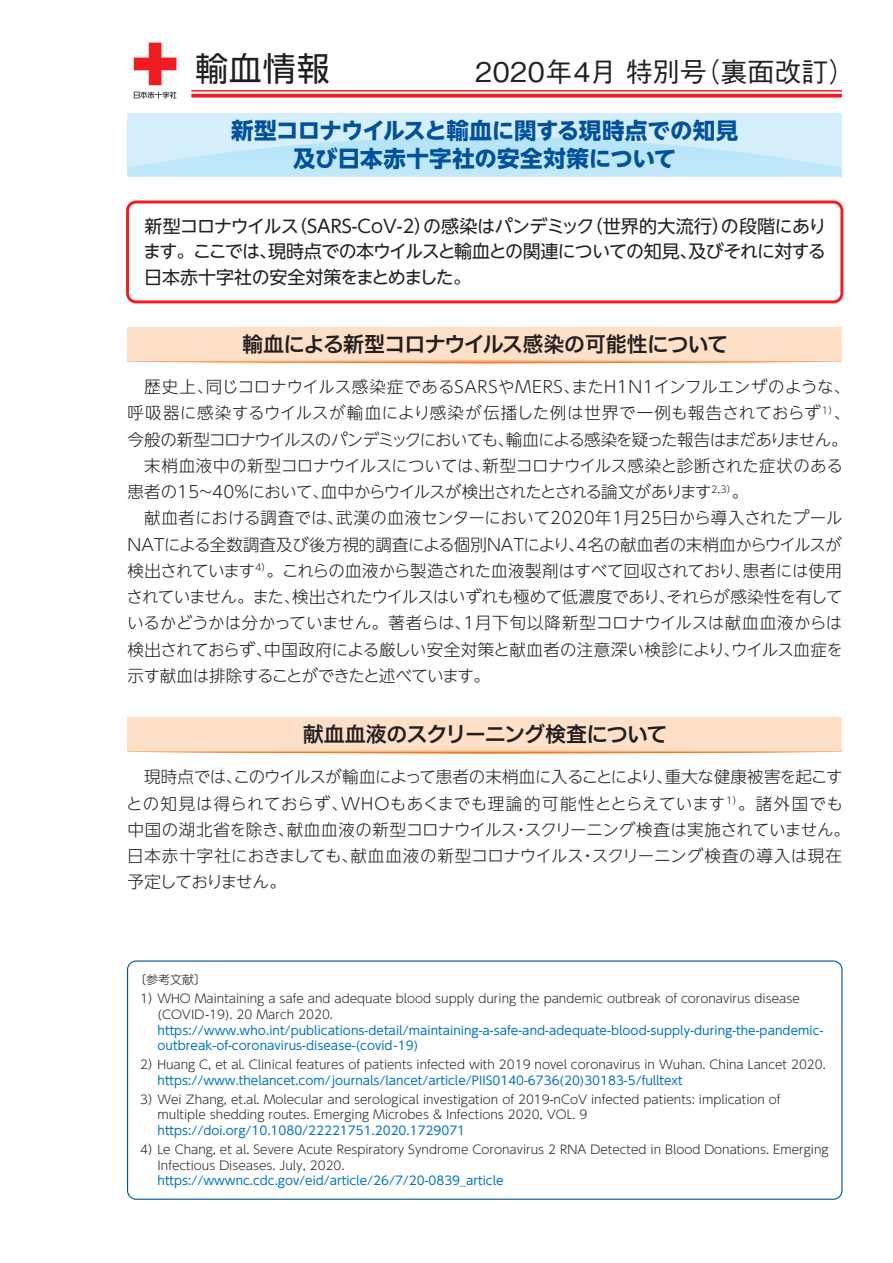
<style>
.page{position:relative;width:893px;height:1263px;background:#fff}
.page>*{position:absolute;margin:0;border:0;box-sizing:border-box;transform-origin:0 0}
.t1{font:33px "UD Shin Go NT Pr 6 N";color:#231f20}
.t2{font:500 27px "Gothic BBB Pro";letter-spacing:.01em;color:#231f20}
.t3{font:700 22.5px/28.5px "UD Shin Go NT Pr 6 N";letter-spacing:-.005em;color:#01519b;text-align:center}
.t4{font:21px "Hiragino UD Sans F Std W6";letter-spacing:-.035em;color:#231f20}
.t5{font:18px/25.5px "UD Shin Go NT Pr 6 N";letter-spacing:-.035em;color:#231f20}
.t6{font:18px "UD Shin Go NT Pr 6 N";letter-spacing:-.06em;color:#231f20}
.t7{font:300 16.5px/26.2px "UD Shin Go NT Pr 6 N";letter-spacing:-.01em;color:#231f20}
.t8{font:300 16.5px "UD Shin Go NT Pr 6 N";letter-spacing:.01em;color:#231f20}
.t9{font:300 16.5px/26.2px "UD Shin Go NT Pr 6 N";letter-spacing:-.04em;color:#231f20}
.t10{font:300 16.5px "UD Shin Go NT Pr 6 N";letter-spacing:.03em;color:#231f20}
.t11{font:300 16.5px/26.2px "UD Shin Go NT Pr 6 N";letter-spacing:-.045em;color:#231f20}
.t12{font:300 16.5px "UD Shin Go NT Pr 6 N";letter-spacing:-.055em;color:#231f20}
.t13{font:300 16.5px/26.2px "UD Shin Go NT Pr 6 N";letter-spacing:-.03em;color:#231f20}
.t14{font:300 16.5px "UD Shin Go NT Pr 6 N";letter-spacing:.025em;color:#231f20}
.t15{font:300 16.5px "UD Shin Go NT Pr 6 N";letter-spacing:-.06em;color:#231f20}
.t16{font:300 16.5px "UD Shin Go NT Pr 6 N";letter-spacing:-.035em;color:#231f20}
.t17{font:300 12px/15.8px "UD Shin Go NT Pr 6 N";color:#231f20}
.t18{font:12px "UD Shin Go NT Pr 6 N";color:#0073bc}
.t19{font:300 9.6px "UD Shin Go NT Pr 6 N";color:#231f20}
.s1{font-size:16.5px}
</style>
<div class="page">
<div style="left:126px;top:200px;width:717px;height:103px;border:3px solid #ee1d23;border-radius:9px"></div>
<div style="left:128px;top:327px;width:714px;height:34px;background:#fde0c7"></div>
<svg style="left:128px;top:360px;width:714px;height:3px;background:#f8b17c"></svg>
<div style="left:128px;top:113px;width:714px;height:63px;background:#d4effb"></div>
<svg style="left:128px;top:137px;width:714px;height:39px"></svg>
<div style="left:128px;top:718px;width:714px;height:34px;background:#fde0c7"></div>
<svg style="left:128px;top:750px;width:714px;height:4px"></svg>
<div style="left:127px;top:960px;width:715px;height:240px;border:1px solid #01519b;border-radius:9px"></div>
<svg style="left:134px;top:43px;width:42px;height:42px"></svg>
<svg style="left:134px;top:92px;width:42px;height:6px"></svg>
<hr style="left:191px;top:90px;width:651px;height:2px;background:#ee1d23">
<svg style="left:191px;top:94px;width:651px;height:4px;background:#ef363b"></svg>
<h1 class="t1" style="left:195px;top:42px;width:136px">輸血情報</h1>
<h2 class="t2" style="left:693px;top:50px;width:163px">（裏面改訂(</h2>
<h2 class="t2" style="left:475px;top:50px;width:233px">2020年4月特別号</h2>
<h3 class="t3" style="left:231px;top:115px;width:508px">新型コロナウイルスと輸血に関する現時点での知見及び日本赤十字社の安全対策について</h3>
<h3 class="t5" style="left:423px;top:213px;width:173px">の感染はパンデミック</h3>
<h3 class="t5" style="left:289px;top:213px;width:145px">（SARS-CoV-2）</h3>
<h3 class="t5" style="left:585px;top:213px;width:147px">（世界的大流行）</h3>
<h3 class="t5" style="left:721px;top:213px;width:107px">の段階にあり</h3>
<h3 class="t6" style="left:145px;top:211px;width:156px">新型コロナウイルス</h3>
<h3 class="t5" style="left:688px;top:238px;width:139px">及びそれに対する</h3>
<h3 class="t5" style="left:268px;top:238px;width:431px">現時点での本ウイルスと輸血との関連についての知見、</h3>
<h3 class="t5" style="left:143px;top:238px;width:329px">ます。ここでは、<br>日本赤十字社の安全対策をまとめました。</h3>
<h3 class="t4" style="left:242px;top:328px;width:488px">輸血による新型コロナウイルス感染の可能性について</h3>
<h3 class="t7" style="left:571px;top:373px;width:280px">またH1N1インフルエンザのような、</h3>
<h3 class="t10" style="left:206px;top:373px;width:376px">同じコロナウイルス感染症であるSARSやMERS、</h3>
<h3 class="t7" style="left:144px;top:373px;width:71px">歴史上、</h3>
<h3 class="t7" style="left:506px;top:399px;width:343px;text-indent:-378px">呼吸器に感染するウイルスが輸血により感染が伝播した例は世界で一例も報告されておらず<br>輸血による感染を疑った報告はまだありません。</h3>
<h3 class="t7" style="left:828px;top:399px;width:23px">、<sup>(</sup></h3>
<p class="t19" style="left:820px;top:402px;width:11px">１</p>
<h3 class="t9" style="left:482px;top:425px;width:362px;text-indent:-355px">今般の新型コロナウイルスのパンデミックにおいても、<br>新型コロナウイルス感染と診断された症状のある</h3>
<h3 class="t7" style="left:144px;top:452px;width:348px">末梢血液中の新型コロナウイルスについては、</h3>
<h3 class="t12" style="left:321px;top:478px;width:392px">血中からウイルスが検出されたとされる論文があります</h3>
<h3 class="t7" style="left:128px;top:478px;width:203px">患者の15~40％において、</h3>
<h3 class="t7" style="left:727px;top:478px;width:23px">。<sup>(</sup></h3>
<p class="t19" style="left:711px;top:481px;width:17px">2,3</p>
<h3 class="t8" style="left:336px;top:505px;width:508px">武漢の血液センターにおいて2020年1月25日から導入されたプール</h3>
<h3 class="t7" style="left:144px;top:504px;width:201px">献血者における調査では、</h3>
<h3 class="t7" style="left:128px;top:530px;width:716px">NATによる全数調査及び後方視的調査による個別NATにより 4、名の献血者の末梢血からウイルスが</h3>
<h3 class="t7" style="left:282px;top:557px;width:561px">これらの血液から製造された血液製剤はすべて回収されており患者には使用</h3>
<h3 class="t16" style="left:128px;top:557px;width:129px">検出されています</h3>
<p class="t19" style="left:255px;top:560px;width:29px">4）<span class="s1">。</span></p>
<h3 class="t7" style="left:734px;top:557px;width:18px">、</h3>
<h3 class="t9" style="left:292px;top:583px;width:552px">検出されたウイルスはいずれも極めて低濃度でありそれらが感染性を有して</h3>
<h3 class="t15" style="left:127px;top:583px;width:175px">されていません。また、</h3>
<h3 class="t7" style="left:127px;top:609px;width:717px">いるかどうかは分かっていません。著者らは 1、月下旬以降新型コロナウイルスは献血血液からは</h3>
<h3 class="t8" style="left:264px;top:636px;width:580px">中国政府による厳しい安全対策と献血者の注意深い検診によりウイルス血症を</h3>
<h3 class="t7" style="left:659px;top:583px;width:18px">、</h3>
<h3 class="t11" style="left:128px;top:635px;width:364px">検出されておらず、<br>示す献血は排除することができたと述べています。</h3>
<h3 class="t7" style="left:724px;top:635px;width:18px">、</h3>
<h3 class="t4" style="left:303px;top:718px;width:366px">献血血液のスクリーニング検査について</h3>
<h3 class="t7" style="left:144px;top:763px;width:700px">現時点ではこのウイルスが輸血によって患者の末梢血に入ることにより重大な健康被害を起こす</h3>
<h3 class="t7" style="left:226px;top:763px;width:18px">、</h3>
<h3 class="t7" style="left:656px;top:763px;width:18px">、</h3>
<h3 class="t10" style="left:126px;top:790px;width:223px">との知見は得られておらず、</h3>
<h3 class="t14" style="left:341px;top:790px;width:386px">WHOもあくまでも理論的可能性ととらえています</h3>
<p class="t19" style="left:724px;top:793px;width:32px">１）<span class="s1">。</span></p>
<h3 class="t7" style="left:756px;top:789px;width:89px">諸外国でも</h3>
<h3 class="t7" style="left:525px;top:816px;width:327px">スクリーニング検査は実施されていません。</h3>
<h3 class="t10" style="left:128px;top:816px;width:168px">中国の湖北省を除き、</h3>
<h3 class="t7" style="left:287px;top:816px;width:232px">献血血液の新型コロナウイルス</h3>
<h3 class="t7" style="left:513px;top:816px;width:18px">・</h3>
<h3 class="t10" style="left:592px;top:842px;width:251px">スクリーニング検査の導入は現在</h3>
<h3 class="t13" style="left:127px;top:842px;width:232px">日本赤十字社におきましても、予定しておりません。</h3>
<h3 class="t8" style="left:350px;top:842px;width:235px">献血血液の新型コロナウイルス</h3>
<h3 class="t7" style="left:580px;top:842px;width:18px">・</h3>
<p class="t17" style="left:157px;top:970px;width:644px;line-height:18.8px;text-indent:-23px">〔参考文献〔<br>WHO Maintaining a safe and adequate blood supply during the pandemic outbreak of coronavirus disease</p>
<p class="t17" style="left:158px;top:990px;width:177px;text-indent:-17px">1）<br>(COVID-19 .) 20 March 2020.</p>
<p class="t18" style="left:158px;top:1036px;width:262px">outbreak-of-coronavirus-disease (- covid-19(</p>
<p class="t18" style="left:158px;top:1020px;width:667px">https://www.who.int/publications-detail/maintaining a- -safe-and-adequate-blood-supply-during-the-pandemic-</p>
<p class="t17" style="left:157px;top:1056px;width:670px">Huang C, et al. Clinical features of patients infected with 2019 novel coronavirus in Wuhan. China Lancet 2020.</p>
<p class="t17" style="left:140px;top:1056px;width:21px">2）</p>
<p class="t18" style="left:158px;top:1070px;width:527px">https://www.thelancet.com/journals/lancet/article/PIIS0140-6736(20)30183-5/fulltext</p>
<p class="t17" style="left:157px;top:1091px;width:625px">Wei Zhang, et.al. Molecular and serological investigation of 2019-nCoV infected patients: implication of</p>
<p class="t17" style="left:158px;top:1091px;width:431px;text-indent:-17px">3）<br>multiple shedding routes. Emerging Microbes &amp; Infections 2020, VOL 9.</p>
<p class="t18" style="left:158px;top:1121px;width:309px">https://doi.org/10.1080/22221751.2020.1729071</p>
<p class="t17" style="left:157px;top:1141px;width:673px">Le Chang, et al. Severe Acute Respiratory Syndrome Coronavirus 2 RNA Detected in Blood Donations. Emerging</p>
<p class="t17" style="left:158px;top:1141px;width:189px;text-indent:-17px">4）<br>Infectious Diseases. July, 2020.</p>
<p class="t18" style="left:158px;top:1171px;width:347px">https://wwwnc.cdc.gov/eid/article/26/7/20-0839_article</p>
</div>
